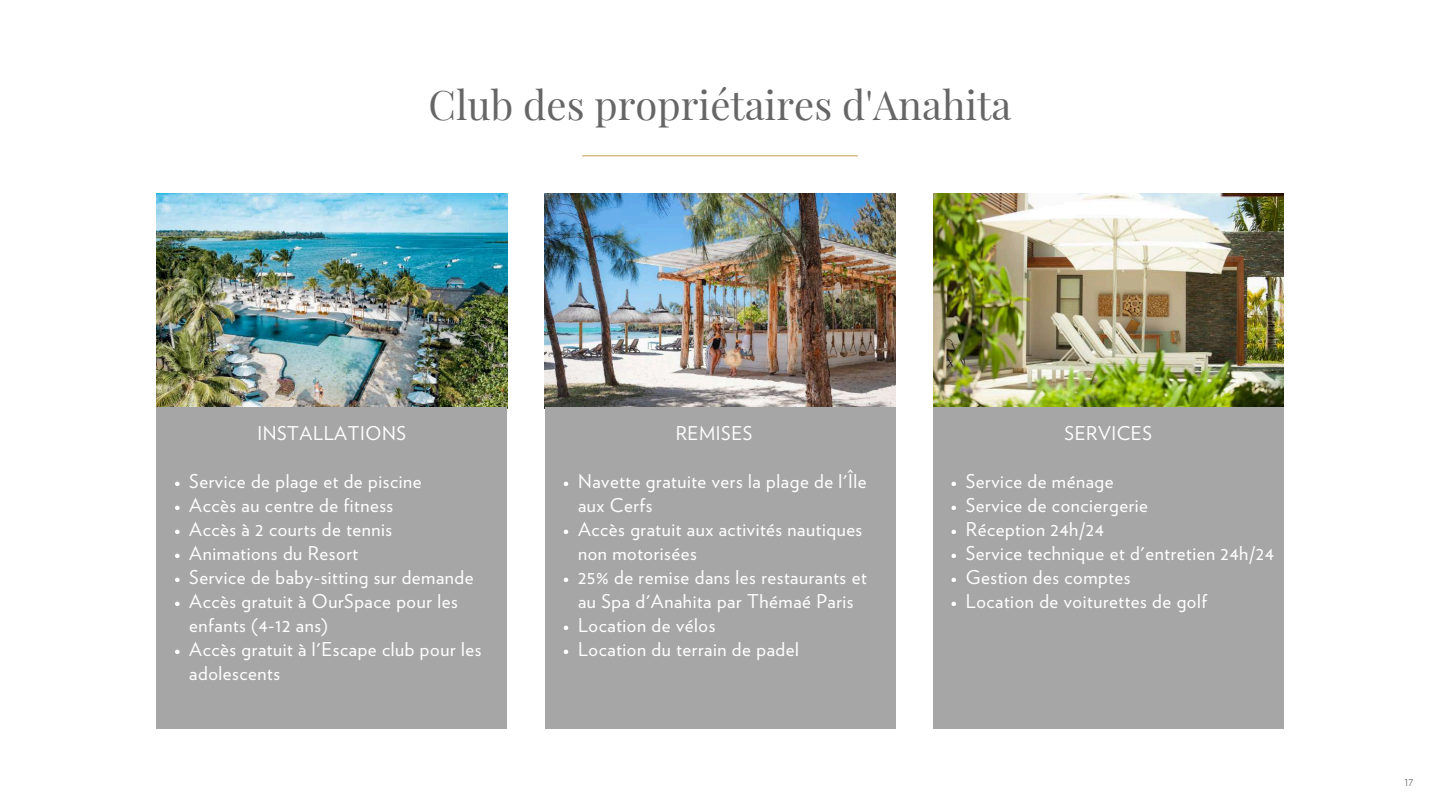
<style>
.page{position:relative;width:1440px;height:810px;background:#fff}
.page>*{position:absolute;margin:0;border:0;box-sizing:border-box;transform-origin:0 0}
.t1{font:40px "Playfair Display";color:#666}
.t2{font:19px/24px "Verlag";letter-spacing:.03em;color:#fff}
.t3{font:300 12px "Verlag";color:#666}
</style>
<div class="page">
<hr style="left:582px;top:155px;width:275px;height:1px;background:#c4a053">
<img style="left:157px;top:194px;width:350px;height:214px">
<div style="left:157px;top:408px;width:350px;height:321px;background:#a6a6a6"></div>
<svg style="left:175px;top:482px;width:5px;height:4px"></svg>
<svg style="left:175px;top:506px;width:5px;height:4px"></svg>
<svg style="left:175px;top:530px;width:5px;height:4px"></svg>
<svg style="left:175px;top:554px;width:5px;height:4px"></svg>
<svg style="left:175px;top:578px;width:5px;height:4px"></svg>
<svg style="left:175px;top:602px;width:5px;height:4px"></svg>
<svg style="left:175px;top:650px;width:5px;height:4px"></svg>
<img style="left:545px;top:194px;width:350px;height:214px">
<div style="left:545px;top:408px;width:350px;height:321px;background:#a6a6a6"></div>
<svg style="left:564px;top:482px;width:4px;height:4px"></svg>
<svg style="left:564px;top:530px;width:4px;height:4px"></svg>
<svg style="left:564px;top:578px;width:4px;height:4px"></svg>
<svg style="left:564px;top:626px;width:4px;height:4px"></svg>
<svg style="left:564px;top:650px;width:4px;height:4px"></svg>
<img style="left:933px;top:194px;width:350px;height:214px">
<div style="left:933px;top:408px;width:350px;height:321px;background:#a6a6a6"></div>
<svg style="left:952px;top:482px;width:4px;height:4px"></svg>
<svg style="left:952px;top:506px;width:4px;height:4px"></svg>
<svg style="left:952px;top:530px;width:4px;height:4px"></svg>
<svg style="left:952px;top:554px;width:4px;height:4px"></svg>
<svg style="left:952px;top:578px;width:4px;height:4px"></svg>
<svg style="left:952px;top:602px;width:4px;height:4px"></svg>
<h1 class="t1" style="left:429px;top:77px;width:584px">Club des propriétaires d'Anahita</h1>
<p class="t2" style="left:258px;top:423px;width:150px">INSTALLATIONS</p>
<p class="t2" style="left:189px;top:471px;width:294px">Service de plage et de piscine<br>Accès au centre de fitness<br>Accès à 2 courts de tennis<br>Animations du Resort<br>Service de baby-sitting sur demande<br>Accès gratuit à OurSpace pour les enfants (4-12 ans)<br>Accès gratuit à l'Escape club pour les adolescents</p>
<p class="t2" style="left:676px;top:423px;width:78px">REMISES</p>
<p class="t2" style="left:578px;top:471px;width:290px">Navette gratuite vers la plage de l'Île aux Cerfs<br>Accès gratuit aux activités nautiques non motorisées<br>25% de remise dans les restaurants et au Spa d'Anahita par Thémaé Paris<br>Location de vélos<br>Location du terrain de padel</p>
<p class="t2" style="left:1065px;top:423px;width:89px">SERVICES</p>
<p class="t2" style="left:966px;top:471px;width:310px">Service de ménage<br>Service de conciergerie<br>Réception 24h/24<br>Service technique et d'entretien 24h/24<br>Gestion des comptes<br>Location de voiturettes de golf</p>
<p class="t3" style="left:1405px;top:777px;width:10px">17</p>
</div>
